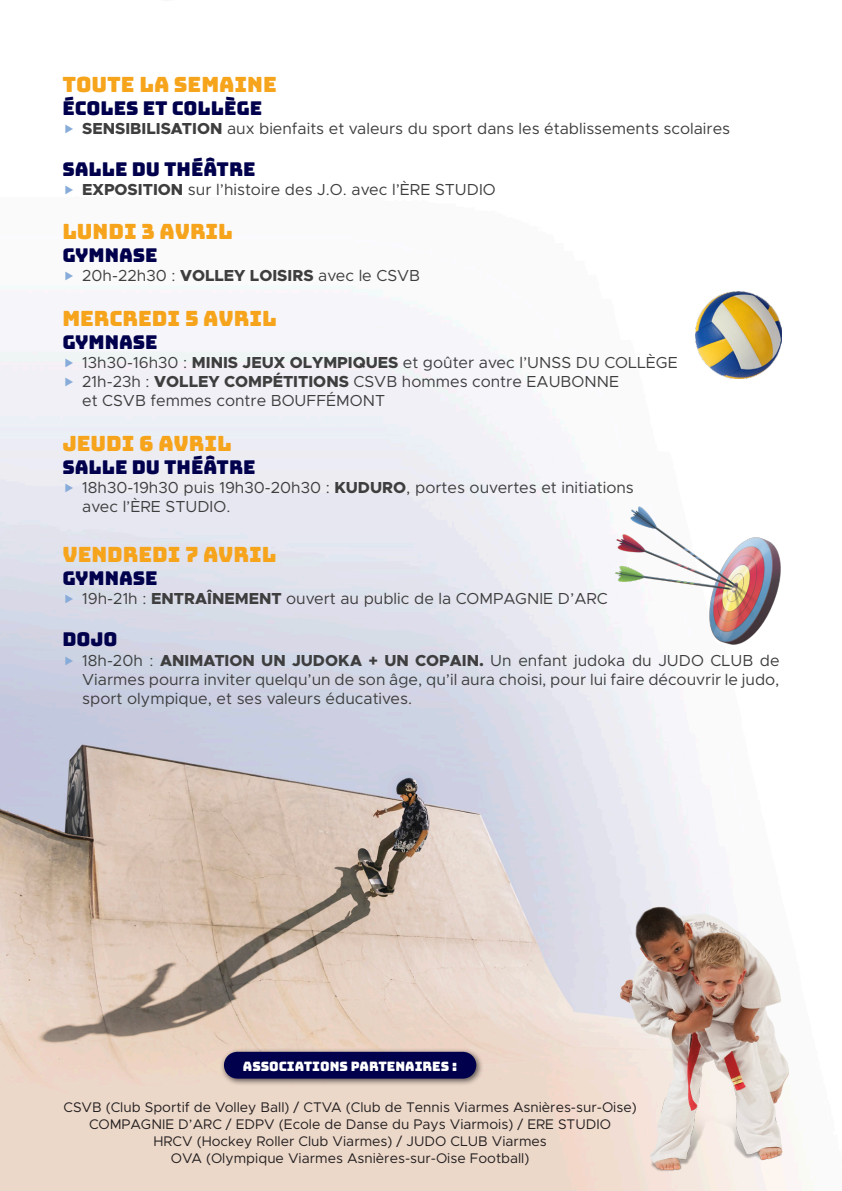
<style>
.page{position:relative;width:842px;height:1191px;background:#fff}
.page>*{position:absolute;margin:0;border:0;box-sizing:border-box;transform-origin:0 0}
.t1{font:21px "Bungee";color:#f6a41c}
.t2{font:19px "Bungee";color:#00004d}
.t3{font:16px/19.2px "Metropolis";color:#3e3e3f}
.t4{font:14px "Metropolis";color:#231f20}
.t5{font:13px "Bungee";color:#fff}
.s1{font-weight:800}
</style>
<div class="page">
<img style="left:0;top:286px;width:787px;height:905px">
<div style="left:220px;top:1047px;width:264px;height:39px;background:#231f20;opacity:.75"></div>
<div style="left:224px;top:1051px;width:252px;height:27px;background:#00004d;border-radius:13px"></div>
<img style="left:612px;top:487px;width:173px;height:173px">
<img style="left:541px;top:903px;width:248px;height:284px">
<img style="left:696px;top:292px;width:86px;height:86px">
<svg style="left:65px;top:358px;width:8px;height:9px"></svg>
<svg style="left:65px;top:377px;width:8px;height:9px"></svg>
<svg style="left:65px;top:483px;width:8px;height:9px"></svg>
<svg style="left:65px;top:595px;width:8px;height:8px"></svg>
<svg style="left:65px;top:656px;width:8px;height:9px"></svg>
<p class="t1" style="left:62px;top:72px;width:216px">TOUTE LA SEMAINE</p>
<p class="t2" style="left:62px;top:97px;width:201px">ÉCOLES ET COLLÈGE</p>
<p class="t3" style="left:82px;top:119px;width:649px"><span class="s1">SENSIBILISATION</span> aux bienfaits et valeurs du sport dans les établissements scolaires</p>
<p class="t2" style="left:62px;top:158px;width:195px">SALLE DU THÉÂTRE</p>
<p class="t3" style="left:82px;top:180px;width:415px"><span class="s1">EXPOSITION</span> sur l’histoire des J.O. avec l’ÈRE STUDIO</p>
<p class="t1" style="left:62px;top:220px;width:172px">LUNDI 3 AVRIL</p>
<p class="t2" style="left:62px;top:244px;width:97px">GYMNASE</p>
<p class="t3" style="left:82px;top:266px;width:339px">20h-22h30 : <span class="s1">VOLLEY LOISIRS</span> avec le CSVB</p>
<p class="t1" style="left:62px;top:306px;width:216px">MERCREDI 5 AVRIL</p>
<p class="t2" style="left:62px;top:331px;width:97px">GYMNASE</p>
<p class="t3" style="left:82px;top:353px;width:597px">13h30-16h30 : <span class="s1">MINIS JEUX OLYMPIQUES</span> et goûter avec l’UNSS DU COLLÈGE</p>
<p class="t3" style="left:82px;top:372px;width:538px">21h-23h : <span class="s1">VOLLEY COMPÉTITIONS</span> CSVB hommes contre EAUBONNE et CSVB femmes contre BOUFFÉMONT</p>
<p class="t1" style="left:62px;top:431px;width:171px">JEUDI 6 AVRIL</p>
<p class="t2" style="left:62px;top:456px;width:195px">SALLE DU THÉÂTRE</p>
<p class="t3" style="left:82px;top:477px;width:553px">18h30-19h30 puis 19h30-20h30 : <span class="s1">KUDURO</span>, portes ouvertes et initiations avec l’ÈRE STUDIO.</p>
<p class="t1" style="left:62px;top:543px;width:216px">VENDREDI 7 AVRIL</p>
<p class="t2" style="left:62px;top:567px;width:97px">GYMNASE</p>
<p class="t3" style="left:82px;top:589px;width:527px">19h-21h : <span class="s1">ENTRAÎNEMENT</span> ouvert au public de la COMPAGNIE D’ARC</p>
<p class="t2" style="left:62px;top:628px;width:57px">DOJO</p>
<p class="t3" style="left:82px;top:650px;width:699px;text-align:justify">18h-20h : <span class="s1">ANIMATION UN JUDOKA + UN COPAIN.</span> Un enfant judoka du JUDO CLUB de Viarmes pourra inviter quelqu’un de son âge, qu’il aura choisi, pour lui faire découvrir le judo, sport olympique, et ses valeurs éducatives.</p>
<p class="t5" style="left:243px;top:1058px;width:216px">ASSOCIATIONS PARTENAIRES :</p>
<p class="t4" style="left:63px;top:1098px;width:575px">CSVB (Club Sportif de Volley Ball) / CTVA (Club de Tennis Viarmes Asnières-sur-Oise)</p>
<p class="t4" style="left:89px;top:1115px;width:524px">COMPAGNIE D’ARC / EDPV (Ecole de Danse du Pays Viarmois) / ERE STUDIO</p>
<p class="t4" style="left:153px;top:1132px;width:395px">HRCV (Hockey Roller Club Viarmes) / JUDO CLUB Viarmes</p>
<p class="t4" style="left:171px;top:1149px;width:360px">OVA (Olympique Viarmes Asnières-sur-Oise Football)</p>
</div>
